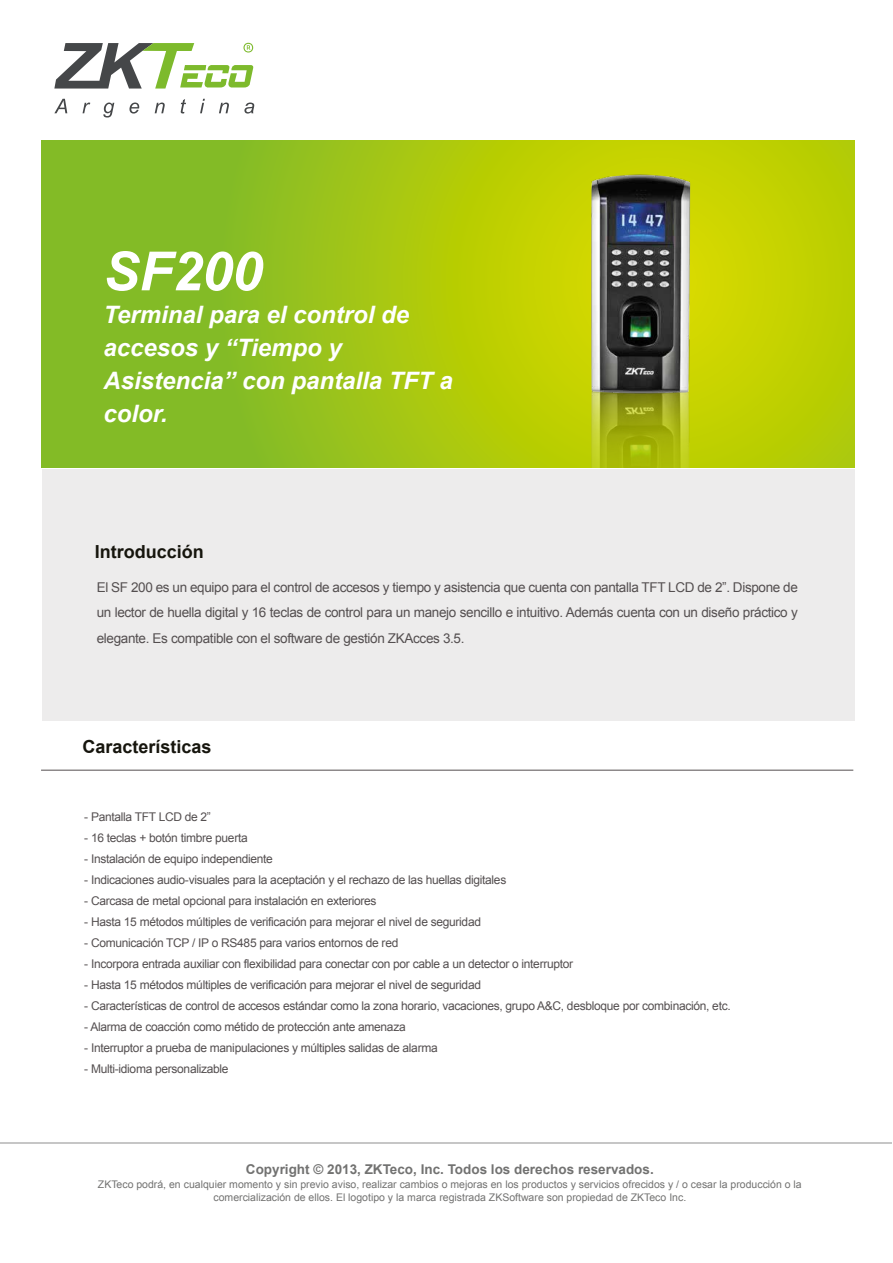
<style>
.page{position:relative;width:893px;height:1263px;background:#fff}
.page>*{position:absolute;margin:0;border:0;box-sizing:border-box;transform-origin:0 0}
.t1{font:italic 700 54px "Arial";color:#fff}
.t2{font:italic 700 24px/33px "Arial";color:#fff}
.t3{font:700 18px "Arial";color:#16150d}
.t4{font:13.5px/25.5px "Arial";letter-spacing:-.025em;color:#544f50;text-align:justify}
.t5{font:700 13.5px "Arial";color:#727271}
.t6{font:12px "Arial";letter-spacing:-.025em;color:#544f50}
.t7{font:10.5px/13.5px "Arial";color:#727271;text-align:center}
</style>
<div class="page">
<svg style="left:54px;top:99px;width:13px;height:14px"></svg>
<svg style="left:83px;top:103px;width:7px;height:10px"></svg>
<svg style="left:103px;top:103px;width:11px;height:15px"></svg>
<svg style="left:129px;top:103px;width:10px;height:11px"></svg>
<svg style="left:155px;top:103px;width:10px;height:10px"></svg>
<svg style="left:181px;top:99px;width:5px;height:14px"></svg>
<svg style="left:200px;top:99px;width:5px;height:14px"></svg>
<svg style="left:219px;top:103px;width:10px;height:10px"></svg>
<svg style="left:244px;top:103px;width:10px;height:11px"></svg>
<svg style="left:54px;top:43px;width:200px;height:46px"></svg>
<div style="left:42px;top:469px;width:812px;height:251px;background:#edecec"></div>
<svg style="left:42px;top:140px;width:812px;height:328px;background:#a2c513"></svg>
<img style="left:560px;top:407px;width:153px;height:61px">
<img style="left:560px;top:156px;width:153px;height:251px">
<hr style="left:0;top:1143px;width:891px;height:1px;background:#c6c6c6">
<hr style="left:41px;top:770px;width:812px;height:1px;background:#544f50">
<h1 class="t1" style="left:103px;top:235px;width:161px">SF200</h1>
<h2 class="t2" style="left:103px;top:299px;width:351px">Terminal para el control de accesos y “Tiempo y<br>Asistencia” con pantalla TFT a color.</h2>
<h3 class="t3" style="left:95px;top:540px;width:111px">Introducción</h3>
<p class="t4" style="left:97px;top:574px;width:703px">El SF 200 es un equipo para el control de accesos y tiempo y asistencia que cuenta con pantalla TFT LCD de 2”. Dispone de un lector de huella digital y 16 teclas de control para un manejo sencillo e intuitivo. Además cuenta con un diseño práctico y elegante. Es compatible con el software de gestión ZKAcces 3.5.</p>
<h3 class="t3" style="left:83px;top:735px;width:131px">Características</h3>
<p class="t6" style="left:84px;top:809px;width:128px">- Pantalla TFT LCD de 2”</p>
<p class="t6" style="left:84px;top:830px;width:165px">- 16 teclas + botón timbre puerta</p>
<p class="t6" style="left:84px;top:851px;width:190px">- Instalación de equipo independiente</p>
<p class="t6" style="left:84px;top:872px;width:424px">- Indicaciones audio-visuales para la aceptación y el rechazo de las huellas digitales</p>
<p class="t6" style="left:84px;top:893px;width:294px">- Carcasa de metal opcional para instalación en exteriores</p>
<p class="t6" style="left:84px;top:914px;width:398px">- Hasta 15 métodos múltiples de verificación para mejorar el nivel de seguridad</p>
<p class="t6" style="left:84px;top:935px;width:316px">- Comunicación TCP / IP o RS485 para varios entornos de red</p>
<p class="t6" style="left:84px;top:956px;width:490px">- Incorpora entrada auxiliar con flexibilidad para conectar con por cable a un detector o interruptor</p>
<p class="t6" style="left:84px;top:977px;width:398px">- Hasta 15 métodos múltiples de verificación para mejorar el nivel de seguridad</p>
<p class="t6" style="left:84px;top:998px;width:648px">- Características de control de accesos estándar como la zona horario, vacaciones, grupo A&amp;C, desbloque por combinación, etc.</p>
<p class="t6" style="left:84px;top:1019px;width:323px">- Alarma de coacción como métido de protección ante amenaza</p>
<p class="t6" style="left:84px;top:1040px;width:355px">- Interruptor a prueba de manipulaciones y múltiples salidas de alarma</p>
<p class="t6" style="left:84px;top:1061px;width:146px">- Multi-idioma personalizable</p>
<p class="t5" style="left:246px;top:1160px;width:409px">Copyright © 2013, ZKTeco, Inc. Todos los derechos reservados.</p>
<p class="t7" style="left:98px;top:1177px;width:705px">ZKTeco podrá, en cualquier momento y sin previo aviso, realizar cambios o mejoras en los productos y servicios ofrecidos y / o cesar la producción o la comercialización de ellos. El logotipo y la marca registrada ZKSoftware son propiedad de ZKTeco Inc.</p>
</div>
